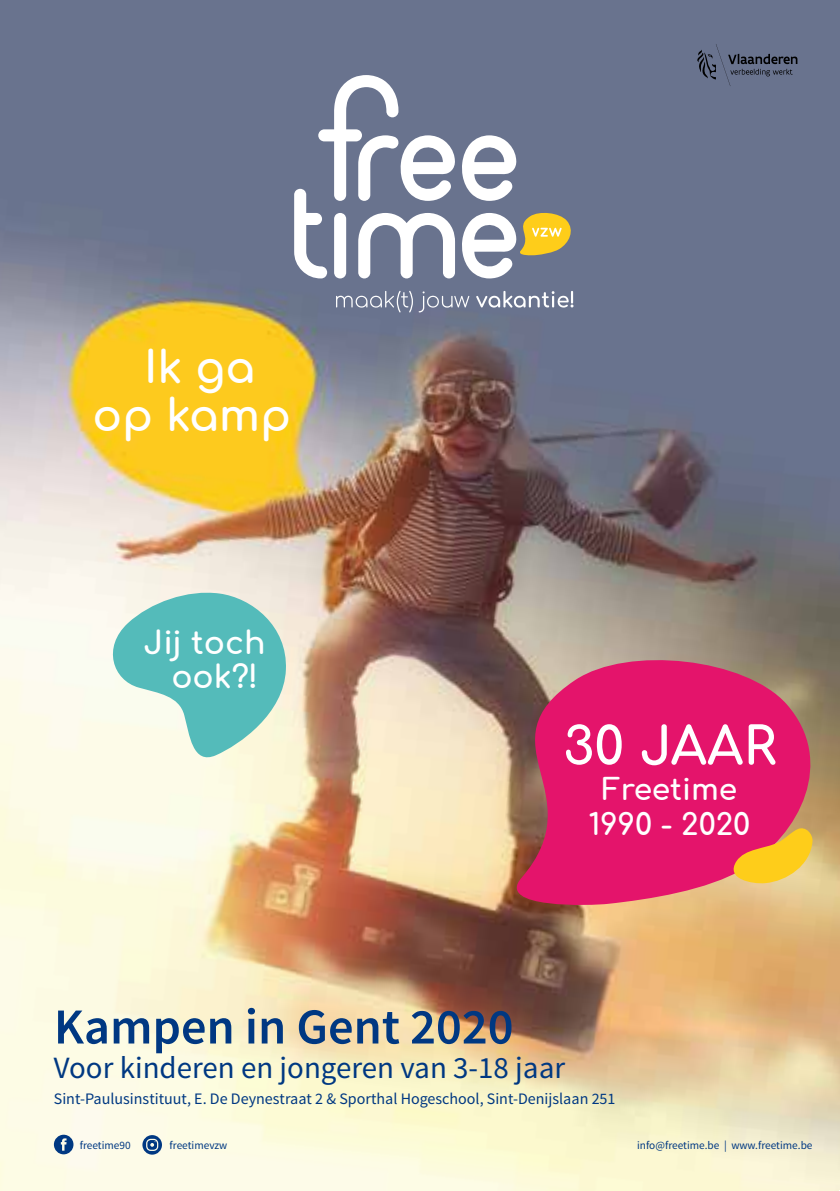
<style>
.page{position:relative;width:840px;height:1191px;background:#fff}
.page>*{position:absolute;margin:0;border:0;box-sizing:border-box;transform-origin:0 0}
.t1{font:700 51.8px "Comfortaa";color:#fff}
.t2{font:600 50.4px "Source Sans Pro";color:#003882}
.t3{font:700 44px/47.4px "Comfortaa";color:#fff;text-align:center}
.t4{font:700 31.6px/33.8px "Comfortaa";color:#fff;text-align:right}
.t5{font:31px "Source Sans Pro";color:#003882}
.t6{font:700 29.6px/35.2px "Comfortaa";color:#fff;text-align:center}
.t7{font:16px "Source Sans Pro";color:#003882}
.t8{font:11.2px "Source Sans Pro";color:#003882}
</style>
<div class="page">
<img style="left:0;top:0;width:839px;height:1191px">
<svg style="left:461px;top:210px;width:114px;height:68px"></svg>
<svg style="left:461px;top:135px;width:55px;height:66px"></svg>
<svg style="left:294px;top:75px;width:161px;height:203px"></svg>
<svg style="left:336px;top:291px;width:133px;height:21px;background:#80889f"></svg>
<svg style="left:476px;top:291px;width:97px;height:17px"></svg>
<svg style="left:142px;top:1135px;width:20px;height:19px"></svg>
<svg style="left:54px;top:1134px;width:19px;height:20px"></svg>
<svg style="left:694px;top:44px;width:103px;height:42px;background:#5c657c"></svg>
<svg style="left:102px;top:589px;width:185px;height:176px;background:#9ad4cc"></svg>
<svg style="left:479px;top:645px;width:357px;height:264px;background:#ce476f"></svg>
<svg style="left:724px;top:825px;width:88px;height:59px;background:#f08e49"></svg>
<h3 class="t3" style="left:92px;top:338px;width:200px">Ik ga<br>op kamp</h3>
<h3 class="t4" style="left:143px;top:622px;width:123px">Jij toch ook?!</h3>
<h1 class="t1" style="left:563px;top:698px;width:214px">30 JAAR</h1>
<h3 class="t6" style="left:588px;top:768px;width:163px">Freetime<br>1990 - 2020</h3>
<h2 class="t2" style="left:54px;top:993px;width:461px">Kampen in Gent 2020</h2>
<h3 class="t5" style="left:54px;top:1048px;width:512px">Voor kinderen en jongeren van 3-18 jaar</h3>
<p class="t7" style="left:54px;top:1088px;width:563px">Sint-Paulusinstituut, E. De Deynestraat 2 &amp; Sporthal Hogeschool, Sint-Denijslaan 251</p>
<p class="t8" style="left:80px;top:1138px;width:52px">freetime90</p>
<p class="t8" style="left:169px;top:1138px;width:59px">freetimevzw</p>
<p class="t8" style="left:636px;top:1138px;width:177px">info@freetime.be | www.freetime.be</p>
</div>
